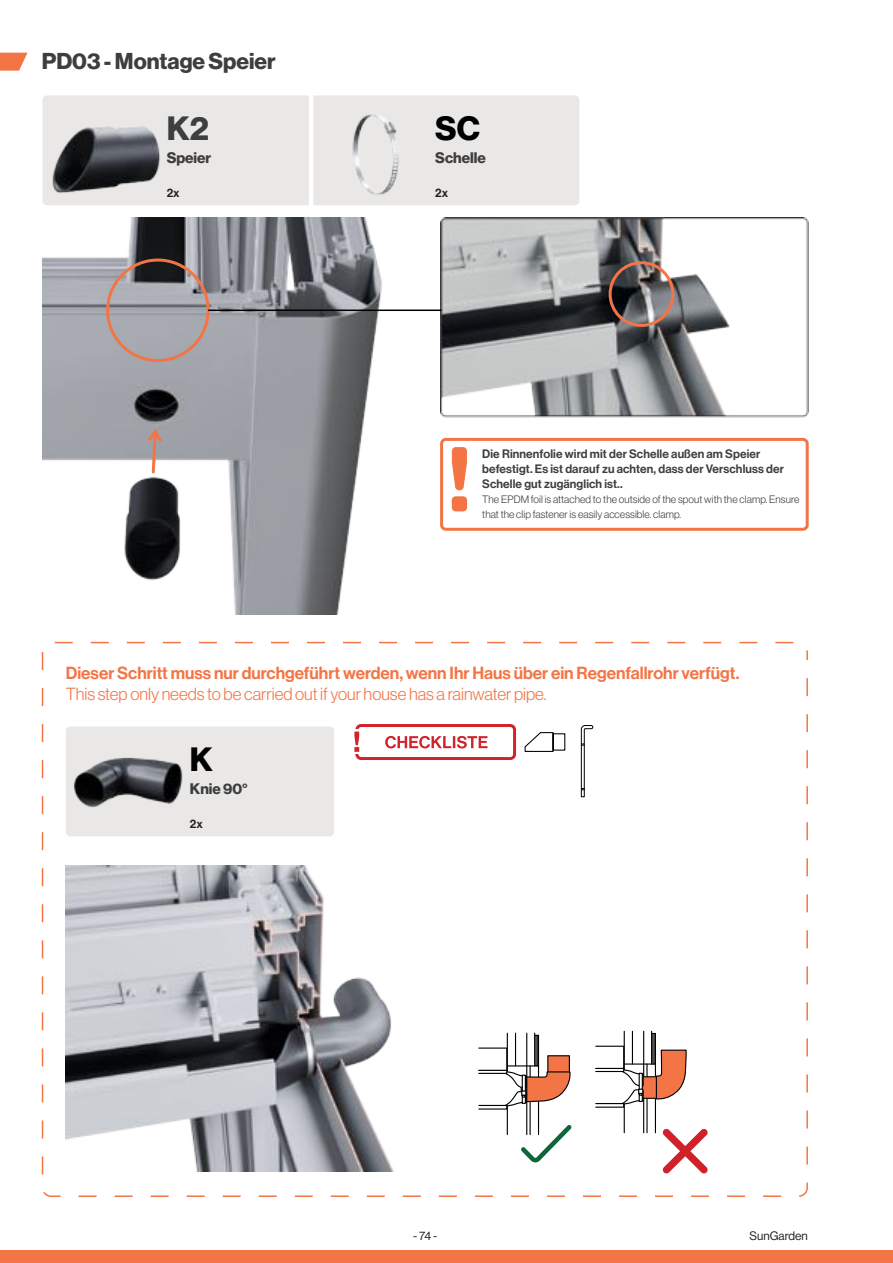
<style>
.page{position:relative;width:893px;height:1263px;background:#fff}
.page>*{position:absolute;margin:0;border:0;box-sizing:border-box;transform-origin:0 0}
.t1{font:700 33px "Neue Haas Display";color:#000001}
.t2{font:700 33px "Neue Haas Display";color:#3e3e3f}
.t3{font:700 22.5px "Neue Haas Display";color:#3e3e3f}
.t4{font:17.25px "Neue Haas Display Mediu";color:#f37546}
.t5{font:300 17.25px "Neue Haas Display";color:#f37546}
.t6{font:700 15px "Neue Haas Display";color:#3e3e3f}
.t7{font:12px/15px "Neue Haas Display Mediu";letter-spacing:.01em;color:#3e3e3f}
.t8{font:12px "Neue Haas Display";color:#231f20}
.t9{font:12px "Neue Haas Display Mediu";color:#231f20}
.t10{font:300 10.5px/15px "Neue Haas Display";letter-spacing:.01em;color:#3e3e3f}
</style>
<div class="page">
<div style="left:0;top:1250px;width:893px;height:13px;background:#f37546"></div>
<hr style="left:538px;top:1035px;width:1px;height:99px;background:#000001">
<hr style="left:529px;top:1066px;width:2px;height:68px;background:#000001">
<div style="left:547px;top:1055px;width:23px;height:17px;background:#f37546;border:1px solid #000001"></div>
<hr style="left:537px;top:1035px;width:1px;height:31px;background:#000001">
<hr style="left:535px;top:1035px;width:1px;height:31px;background:#000001">
<hr style="left:534px;top:1035px;width:1px;height:31px;background:#000001">
<hr style="left:526px;top:1033px;width:1px;height:101px;background:#000001">
<hr style="left:507px;top:1065px;width:31px;height:1px;background:#000001">
<svg style="left:525px;top:1071px;width:46px;height:91px"></svg>
<svg style="left:524px;top:732px;width:42px;height:20px"></svg>
<div style="left:355px;top:724px;width:161px;height:36px;background:#fff;border:3px solid #d1232a;border-radius:4px"></div>
<div style="left:352px;top:729px;width:10px;height:25px;background:#fff"></div>
<svg style="left:354px;top:731px;width:5px;height:21px"></svg>
<svg style="left:385px;top:736px;width:102px;height:12px"></svg>
<svg style="left:662px;top:1129px;width:46px;height:45px"></svg>
<hr style="left:655px;top:1033px;width:1px;height:100px;background:#000001">
<hr style="left:654px;top:1033px;width:1px;height:31px;background:#000001">
<hr style="left:652px;top:1033px;width:1px;height:31px;background:#000001">
<hr style="left:651px;top:1033px;width:1px;height:31px;background:#000001">
<hr style="left:646px;top:1064px;width:2px;height:69px;background:#000001">
<hr style="left:624px;top:1103px;width:1px;height:30px;background:#000001">
<hr style="left:643px;top:1031px;width:1px;height:102px;background:#000001">
<hr style="left:632px;top:1031px;width:1px;height:33px;background:#000001">
<hr style="left:624px;top:1031px;width:1px;height:39px;background:#000001">
<hr style="left:624px;top:1063px;width:31px;height:1px;background:#000001">
<div style="left:640px;top:1076px;width:17px;height:23px;background:#f37546;border:1px solid #000001"></div>
<svg style="left:655px;top:1050px;width:32px;height:50px"></svg>
<svg style="left:615px;top:1069px;width:29px;height:36px"></svg>
<svg style="left:595px;top:1103px;width:29px;height:5px"></svg>
<svg style="left:595px;top:1069px;width:29px;height:3px"></svg>
<div style="left:595px;top:1046px;width:29px;height:23px;background:#fff;border:1px solid #000001"></div>
<img style="left:66px;top:866px;width:459px;height:306px">
<div style="left:66px;top:726px;width:268px;height:110px;background:#e9e8e6;border-radius:4px"></div>
<img style="left:73px;top:757px;width:110px;height:50px">
<svg style="left:581px;top:725px;width:12px;height:72px"></svg>
<svg style="left:0;top:53px;width:27px;height:18px"></svg>
<img style="left:441px;top:217px;width:367px;height:200px">
<svg style="left:452px;top:447px;width:15px;height:64px"></svg>
<div style="left:440px;top:438px;width:369px;height:93px;border:3px solid #f37546;border-radius:4px"></div>
<img style="left:43px;top:218px;width:339px;height:396px">
<div style="left:106px;top:259px;width:104px;height:103px;border:3px solid #f37546;border-radius:50%"></div>
<svg style="left:145px;top:426px;width:19px;height:49px"></svg>
<div style="left:609px;top:261px;width:65px;height:66px;border:3px solid #f37546;border-radius:50%"></div>
<div style="left:43px;top:95px;width:536px;height:110px;background:#e9e8e6;border-radius:4px"></div>
<img style="left:43px;top:126px;width:117px;height:79px">
<img style="left:352px;top:114px;width:47px;height:81px">
<hr style="left:309px;top:95px;width:4px;height:110px;background:#fff">
<hr style="left:208px;top:309px;width:234px;height:2px;background:#000001">
<h2 class="t3" style="left:42px;top:50px;width:235px">PD03 - Montage Speier</h2>
<h1 class="t2" style="left:167px;top:113px;width:44px">K2</h1>
<h1 class="t1" style="left:435px;top:113px;width:46px">SC</h1>
<p class="t6" style="left:167px;top:150px;width:46px">Speier</p>
<p class="t6" style="left:435px;top:150px;width:52px">Schelle</p>
<p class="t9" style="left:167px;top:187px;width:14px">2x</p>
<p class="t9" style="left:435px;top:187px;width:14px">2x</p>
<p class="t7" style="left:482px;top:446px;width:303px">Die Rinnenfolie wird mit der Schelle außen am Speier befestigt. Es ist darauf zu achten, dass der Verschluss der<br>Schelle gut zugänglich ist..</p>
<p class="t10" style="left:482px;top:492px;width:319px">The EPDM foil is attached to the outside of the spout with the clamp. Ensure that the clip fastener is easily accessible. clamp.</p>
<h3 class="t4" style="left:66px;top:665px;width:675px">Dieser Schritt muss nur durchgeführt werden, wenn Ihr Haus über ein Regenfallrohr verfügt.</h3>
<h3 class="t5" style="left:66px;top:686px;width:482px">This step only needs to be carried out if your house has a rainwater pipe.</h3>
<h1 class="t1" style="left:190px;top:744px;width:25px">K</h1>
<p class="t6" style="left:190px;top:781px;width:59px">Knie 90°</p>
<p class="t9" style="left:190px;top:818px;width:14px">2x</p>
<p class="t8" style="left:413px;top:1230px;width:26px">- 74 -</p>
<p class="t8" style="left:750px;top:1230px;width:60px">SunGarden</p>
</div>
